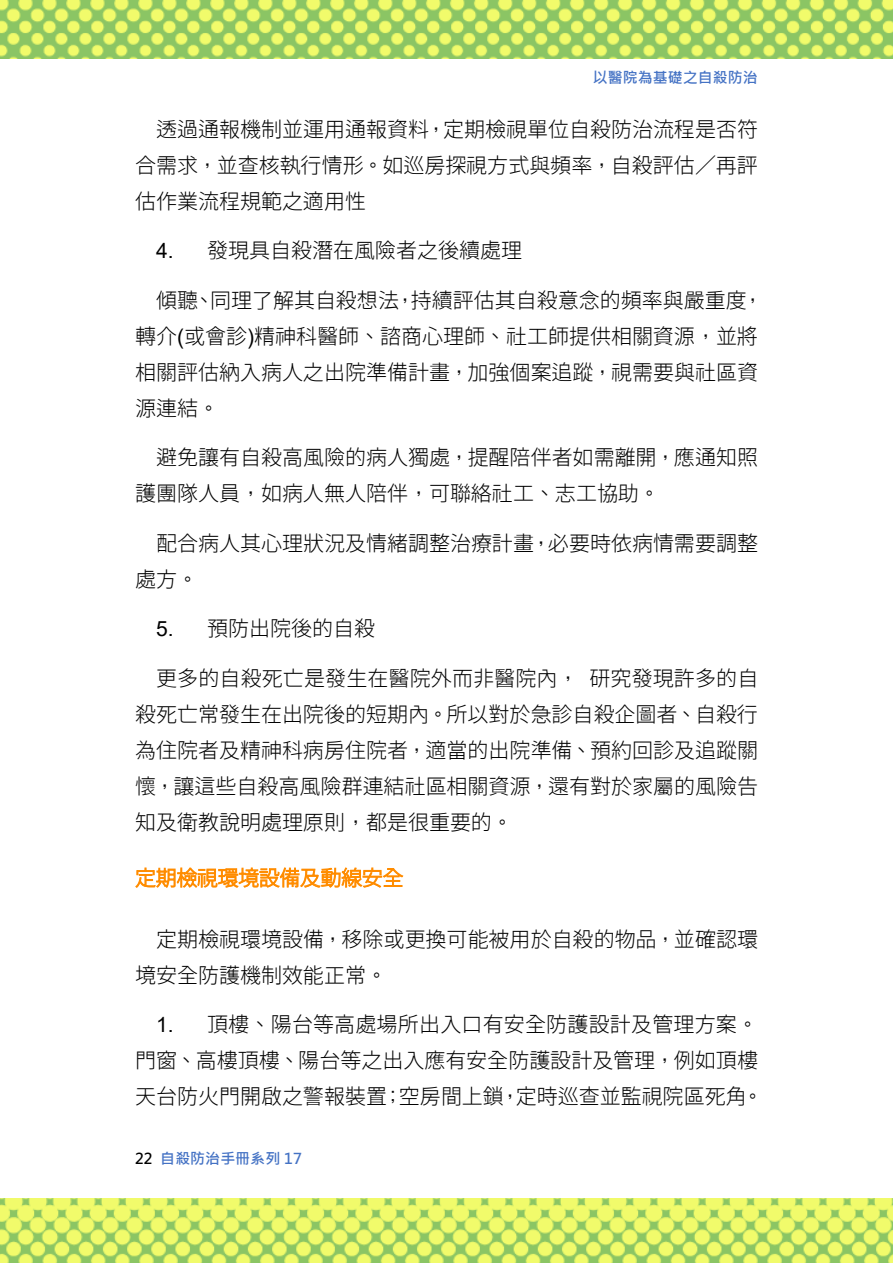
<style>
.page{position:relative;width:893px;height:1263px;background:#fff}
.page>*{position:absolute;margin:0;border:0;box-sizing:border-box;transform-origin:0 0}
.t1{font:300 21px/36px "Taipei Sans TC Beta";color:#000}
.t2{font:300 21px "Taipei Sans TC Beta";letter-spacing:-.015em;color:#ff8c00}
.t3{font:700 15px "Microsoft Jheng Hei";color:#4472c4}
.s1{font-family:"Arial";font-weight:400}
.s2{color:#000}
</style>
<div class="page">
<img style="left:0;top:0;width:893px;height:59px">
<img style="left:0;top:1199px;width:893px;height:64px">
<p class="t3" style="left:593px;top:68px;width:166px">以醫院為基礎之自殺防治</p>
<p class="t1" style="left:135px;top:112px;width:625px;text-align:justify;text-indent:21px">透過通報機制並運用通報資料，定期檢視單位自殺防治流程是否符合需求，並查核執行情形。如巡房探視方式與頻率，自殺評估／再評估作業流程規範之適用性</p>
<p class="t1" style="left:156px;top:233px;width:368px"><span class="s1">4.</span> 發現具自殺潛在風險者之後續處理</p>
<p class="t1" style="left:135px;top:283px;width:630px;text-indent:21px">傾聽、同理了解其自殺想法，持續評估其自殺意念的頻率與嚴重度，轉介<span class="s1">(</span>或會診<span class="s1">)</span>精神科醫師、諮商心理師、社工師提供相關資源，並將相關評估納入病人之出院準備計畫，加強個案追蹤，視需要與社區資源連結。</p>
<p class="t1" style="left:135px;top:440px;width:625px;text-indent:21px">避免讓有自殺高風險的病人獨處，提醒陪伴者如需離開，應通知照護團隊人員，如病人無人陪伴，可聯絡社工、志工協助。</p>
<p class="t1" style="left:135px;top:525px;width:625px;text-indent:21px">配合病人其心理狀況及情緒調整治療計畫，必要時依病情需要調整處方。</p>
<p class="t1" style="left:156px;top:611px;width:221px"><span class="s1">5.</span> 預防出院後的自殺</p>
<p class="t1" style="left:135px;top:660px;width:625px;text-align:justify;text-indent:21px">更多的自殺死亡是發生在醫院外而非醫院內，研究發現許多的自殺死亡常發生在出院後的短期內。所以對於急診自殺企圖者、自殺行為住院者及精神科病房住院者，適當的出院準備、預約回診及追蹤關懷，讓這些自殺高風險群連結社區相關資源，還有對於家屬的風險告知及衛教說明處理原則，都是很重要的。</p>
<p class="t2" style="left:135px;top:866px;width:270px">定期檢視環境設備及動線安全</p>
<p class="t1" style="left:135px;top:922px;width:625px;text-indent:21px">定期檢視環境設備，移除或更換可能被用於自殺的物品，並確認環境安全防護機制效能正常。</p>
<p class="t1" style="left:135px;top:1007px;width:630px;text-indent:21px"><span class="s1">1.</span> 頂樓、陽台等高處場所出入口有安全防護設計及管理方案。門窗、高樓頂樓、陽台等之出入應有安全防護設計及管理，例如頂樓天台防火門開啟之警報裝置；空房間上鎖，定時巡查並監視院區死角。</p>
<p class="t3" style="left:135px;top:1148px;width:168px"><span class="s2">22</span> 自殺防治手冊系列 17</p>
</div>
